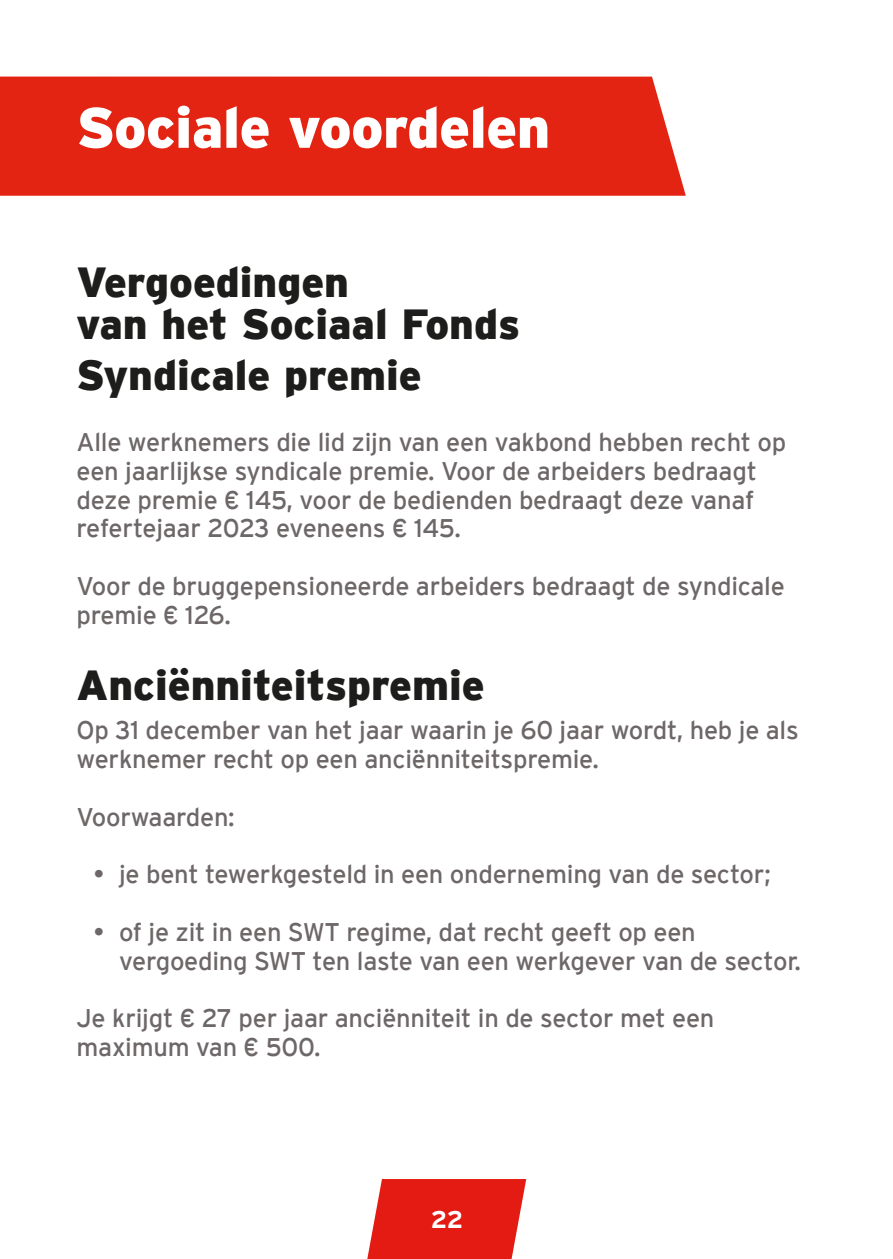
<style>
.page{position:relative;width:893px;height:1259px;background:#fff}
.page>*{position:absolute;margin:0;border:0;box-sizing:border-box;transform-origin:0 0}
.t1{font:900 57px "Interstate";letter-spacing:-.01em;color:#fff}
.t2{font:900 42px/42px "Interstate";color:#1d1d1b}
.t3{font:25.5px/28.8px "Interstate";letter-spacing:-.01em;color:#6d6768}
.t4{font:700 24px "Interstate";color:#fff}
</style>
<div class="page">
<div style="left:0;top:77px;width:686px;height:119px;background:#e42413"></div>
<svg style="left:367px;top:1179px;width:159px;height:80px;background:#e63028"></svg>
<h1 class="t1" style="left:77px;top:95px;width:475px">Sociale voordelen</h1>
<h2 class="t2" style="left:77px;top:261px;width:445px">Vergoedingen<br>van het Sociaal Fonds</h2>
<h2 class="t2" style="left:77px;top:353px;width:347px">Syndicale premie</h2>
<p class="t3" style="left:77px;top:427px;width:711px">Alle werknemers die lid zijn van een vakbond hebben recht op een jaarlijkse syndicale premie. Voor de arbeiders bedraagt deze premie € 145, voor de bedienden bedraagt deze vanaf refertejaar 2023 eveneens € 145.</p>
<p class="t3" style="left:77px;top:571px;width:710px">Voor de bruggepensioneerde arbeiders bedraagt de syndicale premie € 126.</p>
<h2 class="t2" style="left:77px;top:664px;width:410px">Anciënniteitspremie</h2>
<p class="t3" style="left:77px;top:715px;width:724px">Op 31 december van het jaar waarin je 60 jaar wordt, heb je als werknemer recht op een anciënniteitspremie.</p>
<p class="t3" style="left:77px;top:802px;width:160px">Voorwaarden:</p>
<p class="t3" style="left:94px;top:859px;width:679px">• je bent tewerkgesteld in een onderneming van de sector;</p>
<p class="t3" style="left:119px;top:917px;width:683px;text-indent:-26px">• of je zit in een SWT regime, dat recht geeft op een vergoeding SWT ten laste van een werkgever van de sector.</p>
<p class="t3" style="left:77px;top:1003px;width:639px">Je krijgt € 27 per jaar anciënniteit in de sector met een maximum van € 500.</p>
<p class="t4" style="left:431px;top:1206px;width:34px">22</p>
</div>
